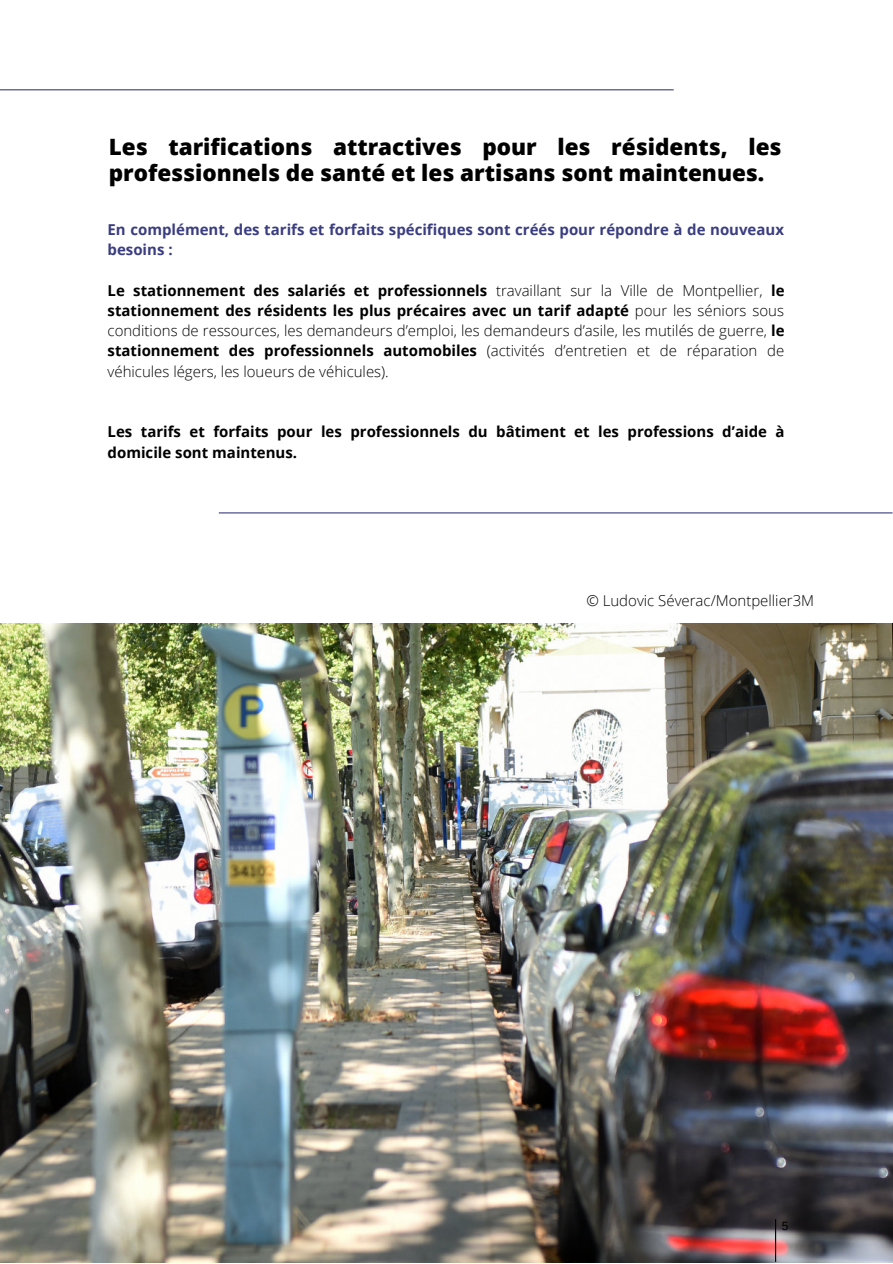
<style>
.page{position:relative;width:893px;height:1264px;background:#fff}
.page>*{position:absolute;margin:0;border:0;box-sizing:border-box;transform-origin:0 0}
.t1{font:800 22.5px/25.8px "Open Sans";color:#000}
.t2{font:300 15px/20.2px "Open Sans";color:#000;text-align:justify}
.t3{font:700 15px/20.2px "Open Sans";color:#000}
.t4{font:700 15px/20.2px "Open Sans";color:#3a3d7f}
.t5{font:12px "Arimo";color:#000}
.s1{font-weight:700}
</style>
<div class="page">
<img style="left:0;top:623px;width:892px;height:639px">
<hr style="left:775px;top:1219px;width:1px;height:42px;background:#000">
<hr style="left:219px;top:512px;width:673px;height:1px;background:#3a3d7f">
<hr style="left:0;top:89px;width:673px;height:1px;background:#3a3d7f">
<h1 class="t1" style="left:109px;top:134px;width:674px">Les tarifications attractives pour les résidents, les professionnels de santé et les artisans sont maintenues.</h1>
<p class="t4" style="left:108px;top:219px;width:678px">En complément, des tarifs et forfaits spécifiques sont créés pour répondre à de nouveaux besoins :</p>
<p class="t2" style="left:108px;top:280px;width:678px"><span class="s1">Le stationnement des salariés et professionnels</span> travaillant sur la Ville de Montpellier, <span class="s1">le stationnement des résidents les plus précaires avec un tarif adapté</span> pour les séniors sous conditions de ressources, les demandeurs d’emploi, les demandeurs d’asile, les mutilés de guerre, <span class="s1">le stationnement des professionnels automobiles</span> (activités d’entretien et de réparation de véhicules légers, les loueurs de véhicules).</p>
<p class="t3" style="left:108px;top:421px;width:678px">Les tarifs et forfaits pour les professionnels du bâtiment et les professions d’aide à domicile sont maintenus.</p>
<p class="t2" style="left:586px;top:590px;width:229px">© Ludovic Séverac/Montpellier3M</p>
<p class="t5" style="left:781px;top:1218px;width:8px">5</p>
</div>
